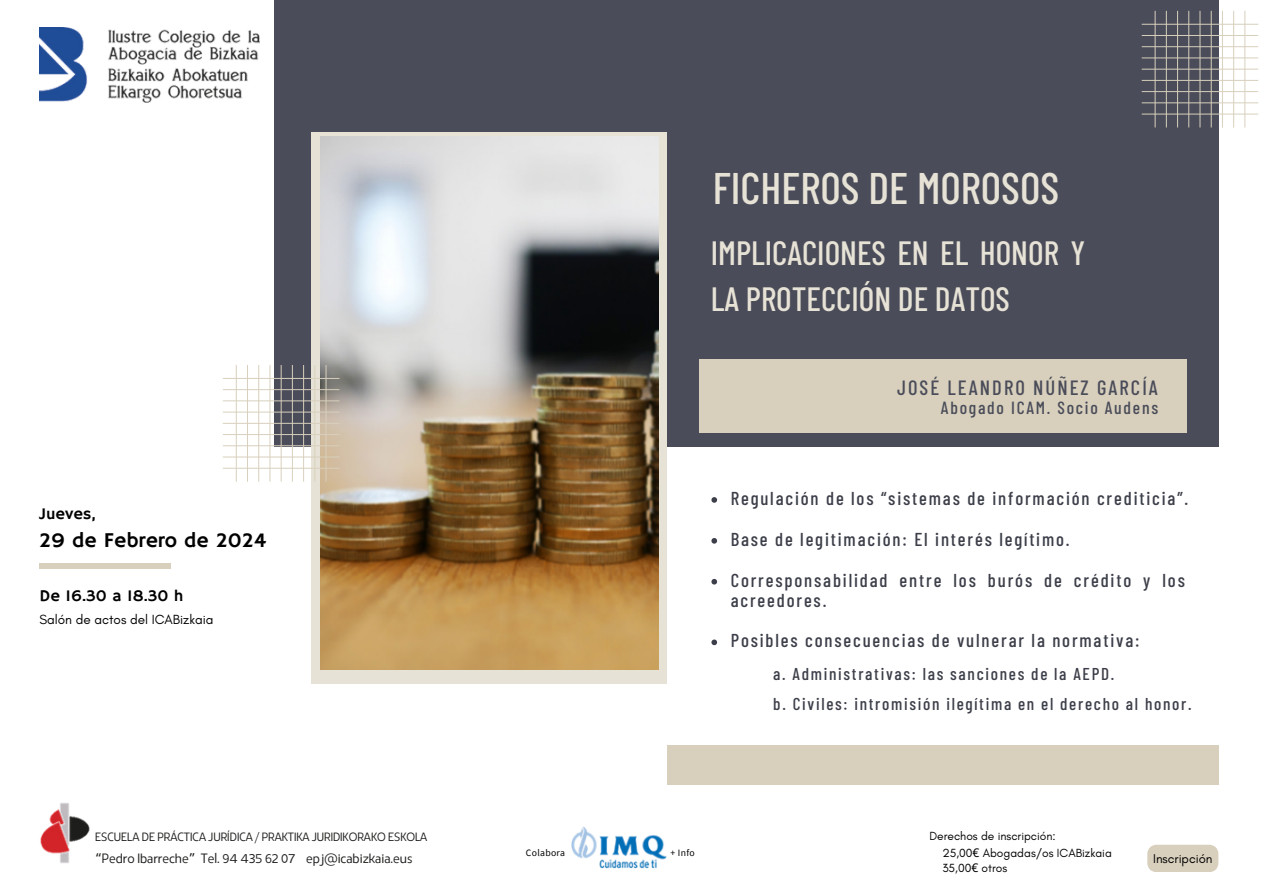
<style>
.page{position:relative;width:1263px;height:894px;background:#fff}
.page>*{position:absolute;margin:0;border:0;box-sizing:border-box;transform-origin:0 0}
.t1{font:500 44.1px "Barlow Condensed";color:#e7e2d6}
.t2{font:500 33.6px/46.2px "Barlow Condensed";color:#e7e2d6}
.t3{font:21px "Hammersmith One";color:#000}
.t4{font:500 20.55px "Barlow Condensed";letter-spacing:.1em;color:#4a4c59}
.t5{font:500 18.6px/20.2px "Barlow Condensed";letter-spacing:.1em;color:#3c3e49}
.t6{font:500 17.55px "Barlow Condensed";letter-spacing:.1em;color:#4a4c59}
.t7{font:500 17.1px "Barlow Condensed";letter-spacing:.1em;color:#3c3e49}
.t8{font:16.5px "Hammersmith One";color:#000}
.t9{font:13.5px "TS Tarek";color:#1d1d1b}
.t10{font:13.5px "Glacial Indifference";color:#000}
.t11{font:13.05px "Glacial Indifference";color:#000}
.t12{font:12px "Glacial Indifference";color:#000}
.t13{font:12px "TS Tarek";color:#1d1d1b}
.t14{font:9.75px "Source Sans Pro";letter-spacing:.03em;color:#000}
.s1{font-family:"Noto Sans Gurmukhi"}
.s2{font-family:"Noto Sans"}
</style>
<div class="page">
<div style="left:274px;top:0;width:944px;height:446px;background:#4a4c59"></div>
<div style="left:312px;top:132px;width:355px;height:550px;background:#e7e2d6"></div>
<img style="left:321px;top:136px;width:337px;height:532px">
<div style="left:39px;top:563px;width:131px;height:5px;background:#d8d0bd"></div>
<div style="left:699px;top:359px;width:488px;height:74px;background:#d8d0bd"></div>
<img style="left:39px;top:28px;width:221px;height:74px">
<img style="left:40px;top:803px;width:50px;height:60px">
<svg style="left:711px;top:497px;width:6px;height:5px"></svg>
<svg style="left:711px;top:538px;width:6px;height:5px"></svg>
<svg style="left:711px;top:578px;width:6px;height:6px"></svg>
<svg style="left:711px;top:639px;width:6px;height:6px"></svg>
<hr style="left:1155px;top:11px;width:1px;height:116px;background:#fff">
<hr style="left:1166px;top:11px;width:1px;height:116px;background:#fff">
<hr style="left:1177px;top:11px;width:1px;height:116px;background:#fff">
<hr style="left:1188px;top:11px;width:1px;height:116px;background:#fff">
<hr style="left:1199px;top:11px;width:1px;height:116px;background:#fff">
<hr style="left:1211px;top:11px;width:1px;height:116px;background:#fff">
<hr style="left:1142px;top:114px;width:116px;height:1px;background:#fff">
<hr style="left:1142px;top:102px;width:116px;height:1px;background:#fff">
<hr style="left:1142px;top:91px;width:116px;height:1px;background:#fff">
<hr style="left:1142px;top:80px;width:116px;height:1px;background:#fff">
<hr style="left:1142px;top:69px;width:116px;height:1px;background:#fff">
<hr style="left:1142px;top:57px;width:116px;height:1px;background:#fff">
<hr style="left:1142px;top:46px;width:116px;height:1px;background:#fff">
<hr style="left:1142px;top:35px;width:116px;height:1px;background:#fff">
<hr style="left:1142px;top:24px;width:116px;height:1px;background:#fff">
<hr style="left:281px;top:365px;width:1px;height:116px;background:#fff">
<hr style="left:292px;top:365px;width:1px;height:116px;background:#fff">
<hr style="left:303px;top:365px;width:1px;height:116px;background:#fff">
<hr style="left:314px;top:365px;width:1px;height:116px;background:#fff">
<hr style="left:326px;top:365px;width:1px;height:116px;background:#fff">
<hr style="left:223px;top:467px;width:116px;height:1px;background:#fff">
<hr style="left:223px;top:456px;width:116px;height:1px;background:#fff">
<hr style="left:223px;top:445px;width:116px;height:1px;background:#fff">
<hr style="left:223px;top:434px;width:116px;height:1px;background:#fff">
<hr style="left:223px;top:423px;width:116px;height:1px;background:#fff">
<hr style="left:223px;top:411px;width:116px;height:1px;background:#fff">
<hr style="left:223px;top:400px;width:116px;height:1px;background:#fff">
<hr style="left:223px;top:389px;width:116px;height:1px;background:#fff">
<hr style="left:223px;top:378px;width:116px;height:1px;background:#fff">
<div style="left:667px;top:745px;width:551px;height:39px;background:#d8d0bd"></div>
<img style="left:571px;top:826px;width:96px;height:42px">
<svg style="left:1147px;top:844px;width:71px;height:27px;background:#dad2c0"></svg>
<h5 class="t8" style="left:39px;top:503px;width:58px">Jueves,</h5>
<h5 class="t3" style="left:39px;top:527px;width:229px">29 de Febrero de 2024</h5>
<h5 class="t8" style="left:39px;top:585px;width:146px">De 16.30 a 18.30 h</h5>
<p class="t10" style="left:39px;top:611px;width:176px">Salón de actos del ICABizkaia</p>
<p class="t13" style="left:95px;top:830px;width:334px">ESCUELA DE PRÁCTICA JURÍDICA / PRAKTIKA JURIDIKORAKO ESKOLA</p>
<p class="t9" style="left:95px;top:851px;width:319px"><span class="s1">“</span>Pedro Ibarreche<span class="s1">”</span> Tel. 94 435 62 07 epj@icabizkaia.eus</p>
<p class="t1" style="left:713px;top:159px;width:348px">FICHEROS DE MOROSOS</p>
<h4 class="t2" style="left:711px;top:228px;width:376px">IMPLICACIONES EN EL HONOR Y<br>LA PROTECCIÓN DE DATOS</h4>
<p class="t4" style="left:897px;top:374px;width:262px">JOSÉ LEANDRO NÚÑEZ GARCÍA</p>
<p class="t6" style="left:941px;top:396px;width:219px">Abogado ICAM. Socio Audens</p>
<p class="t5" style="left:731px;top:487px;width:459px">Regulación de los “sistemas de información crediticia”.</p>
<p class="t5" style="left:731px;top:528px;width:340px">Base de legitimación: El interés legítimo.</p>
<p class="t5" style="left:731px;top:569px;width:456px">Corresponsabilidad entre los burós de crédito y los acreedores.</p>
<p class="t5" style="left:731px;top:629px;width:410px">Posibles consecuencias de vulnerar la normativa:</p>
<p class="t7" style="left:773px;top:663px;width:343px">a. Administrativas: las sanciones de la AEPD.</p>
<p class="t7" style="left:773px;top:693px;width:420px">b. Civiles: intromisión ilegítima en el derecho al honor.</p>
<p class="t14" style="left:526px;top:845px;width:41px">Colabora</p>
<p class="t14" style="left:671px;top:845px;width:26px">+ Info</p>
<p class="t12" style="left:929px;top:827px;width:128px">Derechos de inscripción:</p>
<p class="t12" style="left:942px;top:844px;width:171px">25,00<span class="s2">€</span> Abogadas/os ICABizkaia</p>
<p class="t12" style="left:942px;top:859px;width:66px">35,00<span class="s2">€</span> otros</p>
<p class="t11" style="left:1153px;top:850px;width:61px">Inscripción</p>
</div>
